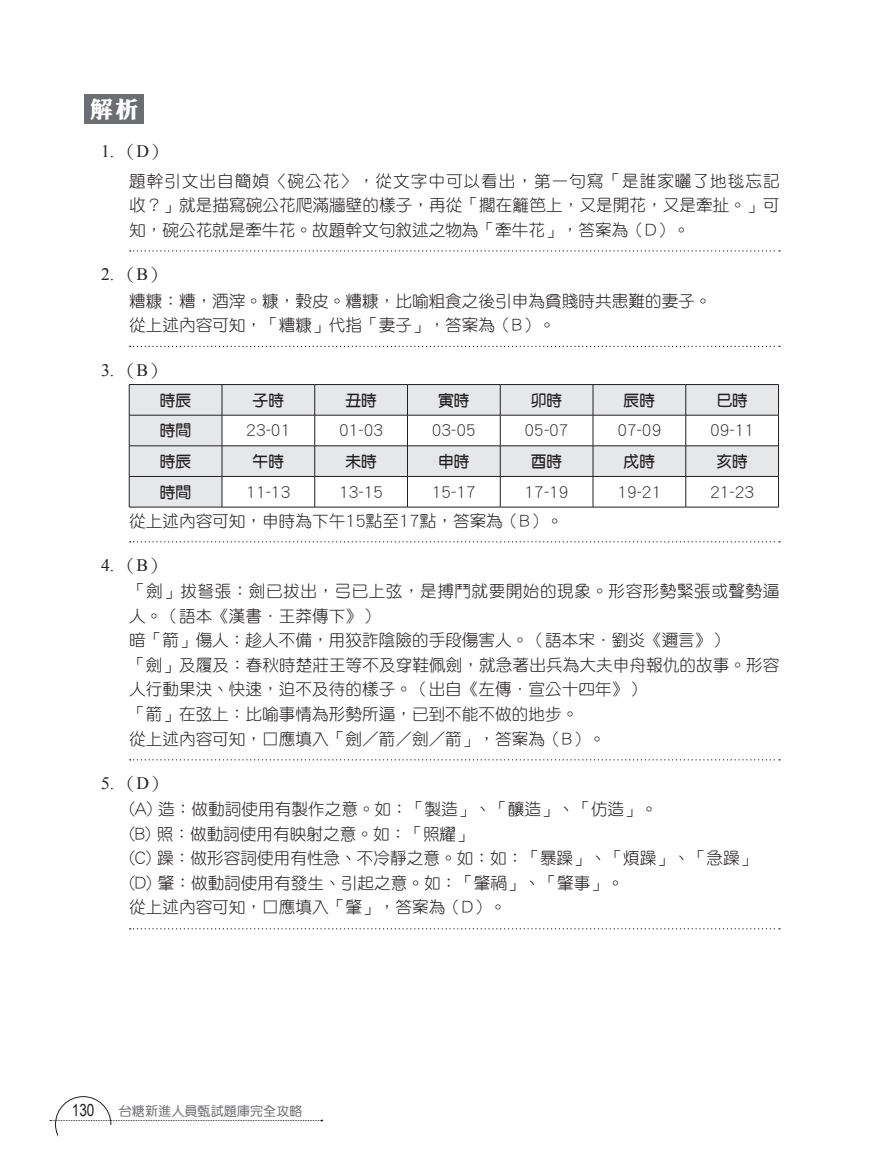
<style>
.page{position:relative;width:874px;height:1171px;background:#fff}
.page>*{position:absolute;margin:0;border:0;box-sizing:border-box;transform-origin:0 0}
.t1{font:22.75px "DF Li King Hei XB HK BF";color:#fff}
.t2{font:17.5px "Times New Roman";color:#231f20}
.t3{font:16.62px/24.5px "DF Yuan W3 WINP BF";color:#231f20}
.t4{font:16.62px "Arial Narrow";color:#231f20}
.t5{font:15.75px "DF Yuan W3 WINP BF";color:#231f20}
.t6{font:15.75px "DF Yuan W7 WIN BF";color:#231f20}
.t7{font:13.12px "DF Yuan W5 WINP BF";color:#6c6d70}
.s1{font-family:"DF Ming W5 WIN BF"}
</style>
<div class="page">
<div style="left:55px;top:1096px;width:56px;height:56px;border:1px solid #231f20;border-radius:50%"></div>
<svg style="left:50px;top:1119px;width:272px;height:2px"></svg>
<div style="left:58px;top:1125px;width:56px;height:31px;background:#fff"></div>
<svg style="left:130px;top:250px;width:649px;height:1px"></svg>
<svg style="left:130px;top:346px;width:649px;height:1px"></svg>
<svg style="left:130px;top:541px;width:649px;height:1px"></svg>
<svg style="left:130px;top:759px;width:649px;height:1px"></svg>
<svg style="left:130px;top:928px;width:649px;height:1px"></svg>
<div style="left:84px;top:94px;width:60px;height:29px;background:#6c6d70"></div>
<svg style="left:130px;top:385px;width:647px;height:122px;fill:#e6e7e9"></svg>
<hr style="left:314px;top:385px;width:1px;height:30px;background:#231f20">
<hr style="left:407px;top:385px;width:1px;height:30px;background:#231f20">
<hr style="left:499px;top:385px;width:1px;height:30px;background:#231f20">
<hr style="left:592px;top:385px;width:1px;height:30px;background:#231f20">
<hr style="left:685px;top:385px;width:1px;height:30px;background:#231f20">
<hr style="left:314px;top:415px;width:1px;height:31px;background:#231f20">
<hr style="left:407px;top:415px;width:1px;height:31px;background:#231f20">
<hr style="left:499px;top:415px;width:1px;height:31px;background:#231f20">
<hr style="left:592px;top:415px;width:1px;height:31px;background:#231f20">
<hr style="left:685px;top:415px;width:1px;height:31px;background:#231f20">
<hr style="left:777px;top:415px;width:1px;height:31px;background:#231f20">
<hr style="left:314px;top:446px;width:1px;height:30px;background:#231f20">
<hr style="left:407px;top:446px;width:1px;height:30px;background:#231f20">
<hr style="left:499px;top:446px;width:1px;height:30px;background:#231f20">
<hr style="left:592px;top:446px;width:1px;height:30px;background:#231f20">
<hr style="left:685px;top:446px;width:1px;height:30px;background:#231f20">
<hr style="left:314px;top:476px;width:1px;height:31px;background:#231f20">
<hr style="left:407px;top:476px;width:1px;height:31px;background:#231f20">
<hr style="left:499px;top:476px;width:1px;height:31px;background:#231f20">
<hr style="left:592px;top:476px;width:1px;height:31px;background:#231f20">
<hr style="left:685px;top:476px;width:1px;height:31px;background:#231f20">
<hr style="left:777px;top:476px;width:1px;height:31px;background:#231f20">
<hr style="left:222px;top:507px;width:92px;height:1px;background:#231f20">
<hr style="left:314px;top:507px;width:93px;height:1px;background:#231f20">
<hr style="left:407px;top:507px;width:93px;height:1px;background:#231f20">
<hr style="left:500px;top:507px;width:92px;height:1px;background:#231f20">
<hr style="left:592px;top:507px;width:93px;height:1px;background:#231f20">
<hr style="left:685px;top:507px;width:93px;height:1px;background:#231f20">
<hr style="left:222px;top:384px;width:92px;height:1px;background:#231f20">
<hr style="left:314px;top:384px;width:93px;height:1px;background:#231f20">
<hr style="left:407px;top:384px;width:93px;height:1px;background:#231f20">
<hr style="left:500px;top:384px;width:92px;height:1px;background:#231f20">
<hr style="left:592px;top:384px;width:93px;height:1px;background:#231f20">
<hr style="left:685px;top:384px;width:93px;height:1px;background:#231f20">
<hr style="left:777px;top:385px;width:1px;height:30px;background:#231f20">
<hr style="left:129px;top:415px;width:93px;height:1px;background:#231f20">
<hr style="left:222px;top:415px;width:92px;height:1px;background:#231f20">
<hr style="left:314px;top:415px;width:93px;height:1px;background:#231f20">
<hr style="left:407px;top:415px;width:93px;height:1px;background:#231f20">
<hr style="left:500px;top:415px;width:92px;height:1px;background:#231f20">
<hr style="left:592px;top:415px;width:93px;height:1px;background:#231f20">
<hr style="left:685px;top:415px;width:93px;height:1px;background:#231f20">
<hr style="left:129px;top:445px;width:93px;height:1px;background:#231f20">
<hr style="left:222px;top:445px;width:92px;height:1px;background:#231f20">
<hr style="left:314px;top:445px;width:93px;height:1px;background:#231f20">
<hr style="left:407px;top:445px;width:93px;height:1px;background:#231f20">
<hr style="left:500px;top:445px;width:92px;height:1px;background:#231f20">
<hr style="left:592px;top:445px;width:93px;height:1px;background:#231f20">
<hr style="left:685px;top:445px;width:93px;height:1px;background:#231f20">
<hr style="left:777px;top:446px;width:1px;height:30px;background:#231f20">
<hr style="left:129px;top:476px;width:93px;height:1px;background:#231f20">
<hr style="left:222px;top:476px;width:92px;height:1px;background:#231f20">
<hr style="left:314px;top:476px;width:93px;height:1px;background:#231f20">
<hr style="left:407px;top:476px;width:93px;height:1px;background:#231f20">
<hr style="left:500px;top:476px;width:92px;height:1px;background:#231f20">
<hr style="left:592px;top:476px;width:93px;height:1px;background:#231f20">
<hr style="left:685px;top:476px;width:93px;height:1px;background:#231f20">
<hr style="left:129px;top:384px;width:93px;height:1px;background:#231f20">
<hr style="left:129px;top:385px;width:1px;height:30px;background:#231f20">
<hr style="left:221px;top:385px;width:1px;height:30px;background:#231f20">
<hr style="left:129px;top:415px;width:1px;height:31px;background:#231f20">
<hr style="left:221px;top:415px;width:1px;height:31px;background:#231f20">
<hr style="left:129px;top:446px;width:1px;height:30px;background:#231f20">
<hr style="left:221px;top:446px;width:1px;height:30px;background:#231f20">
<hr style="left:129px;top:476px;width:1px;height:31px;background:#231f20">
<hr style="left:221px;top:476px;width:1px;height:31px;background:#231f20">
<hr style="left:129px;top:507px;width:93px;height:1px;background:#231f20">
<h1 class="t1" style="left:90px;top:98px;width:49px">解析</h1>
<p class="t2" style="left:101px;top:139px;width:67px">1. <span class="s1">（</span>D<span class="s1">）</span></p>
<p class="t3" style="left:129px;top:168px;width:651px;text-align:justify">題幹引文出自簡媜〈碗公花〉，從文字中可以看出，第一句寫「是誰家曬了地毯忘記收？」就是描寫碗公花爬滿牆壁的樣子，再從「擱在籬笆上，又是開花，又是牽扯。」可知，碗公花就是牽牛花。故題幹文句敘述之物為「牽牛花」，答案為（D）。</p>
<p class="t2" style="left:101px;top:262px;width:66px">2. <span class="s1">（</span>B<span class="s1">）</span></p>
<p class="t3" style="left:129px;top:288px;width:583px">糟糠：糟，酒滓。糠，穀皮。糟糠，比喻粗食之後引申為貧賤時共患難的妻子。從上述內容可知，「糟糠」代指「妻子」，答案為（B）。</p>
<p class="t2" style="left:101px;top:358px;width:66px">3. <span class="s1">（</span>B<span class="s1">）</span></p>
<p class="t6" style="left:160px;top:392px;width:33px">時辰</p>
<p class="t6" style="left:252px;top:392px;width:33px">子時</p>
<p class="t6" style="left:345px;top:392px;width:33px">丑時</p>
<p class="t6" style="left:438px;top:392px;width:33px">寅時</p>
<p class="t6" style="left:530px;top:392px;width:33px">卯時</p>
<p class="t6" style="left:623px;top:392px;width:33px">辰時</p>
<p class="t6" style="left:716px;top:392px;width:33px">巳時</p>
<p class="t6" style="left:160px;top:423px;width:33px">時間</p>
<p class="t5" style="left:246px;top:423px;width:46px">23-01</p>
<p class="t5" style="left:339px;top:423px;width:46px">01-03</p>
<p class="t5" style="left:431px;top:423px;width:46px">03-05</p>
<p class="t5" style="left:524px;top:423px;width:46px">05-07</p>
<p class="t5" style="left:617px;top:423px;width:46px">07-09</p>
<p class="t5" style="left:709px;top:423px;width:46px">09-11</p>
<p class="t6" style="left:160px;top:453px;width:33px">時辰</p>
<p class="t6" style="left:252px;top:453px;width:33px">午時</p>
<p class="t6" style="left:345px;top:453px;width:33px">未時</p>
<p class="t6" style="left:438px;top:453px;width:33px">申時</p>
<p class="t6" style="left:530px;top:453px;width:33px">酉時</p>
<p class="t6" style="left:623px;top:453px;width:33px">戌時</p>
<p class="t6" style="left:716px;top:453px;width:33px">亥時</p>
<p class="t6" style="left:160px;top:484px;width:33px">時間</p>
<p class="t5" style="left:246px;top:484px;width:46px">11-13</p>
<p class="t5" style="left:339px;top:484px;width:46px">13-15</p>
<p class="t5" style="left:431px;top:484px;width:46px">15-17</p>
<p class="t5" style="left:524px;top:484px;width:46px">17-19</p>
<p class="t5" style="left:617px;top:484px;width:46px">19-21</p>
<p class="t5" style="left:709px;top:484px;width:46px">21-23</p>
<p class="t3" style="left:129px;top:508px;width:435px">從上述內容可知，申時為下午15點至17點，答案為（B）。</p>
<p class="t2" style="left:101px;top:553px;width:66px">4. <span class="s1">（</span>B<span class="s1">）</span></p>
<p class="t3" style="left:129px;top:579px;width:651px">「劍」拔弩張：劍已拔出，弓已上弦，是搏鬥就要開始的現象。形容形勢緊張或聲勢逼人。（語本《漢書．王莽傳下》）<br>暗「箭」傷人：趁人不備，用狡詐陰險的手段傷害人。（語本宋．劉炎《邇言》）<br>「劍」及履及：春秋時楚莊王等不及穿鞋佩劍，就急著出兵為大夫申舟報仇的故事。形容人行動果決、快速，迫不及待的樣子。（出自《左傳．宣公十四年》）<br>「箭」在弦上：比喻事情為形勢所逼，已到不能不做的地步。<br>從上述內容可知，□應填入「劍／箭／劍／箭」，答案為（B）。</p>
<p class="t2" style="left:101px;top:771px;width:67px">5. <span class="s1">（</span>D<span class="s1">）</span></p>
<p class="t3" style="left:129px;top:797px;width:628px">(A) 造：做動詞使用有製作之意。如：「製造」、「釀造」、「仿造」。<br>(B) 照：做動詞使用有映射之意。如：「照耀」<br>(C) 躁：做形容詞使用有性急、不冷靜之意。如：如：「暴躁」、「煩躁」、「急躁」(D) 肇：做動詞使用有發生、引起之意。如：「肇禍」、「肇事」。<br>從上述內容可知，□應填入「肇」，答案為（D）。</p>
<p class="t4" style="left:72px;top:1097px;width:24px">130</p>
<p class="t7" style="left:119px;top:1104px;width:185px">台糖新進人員甄試題庫完全攻略</p>
</div>
